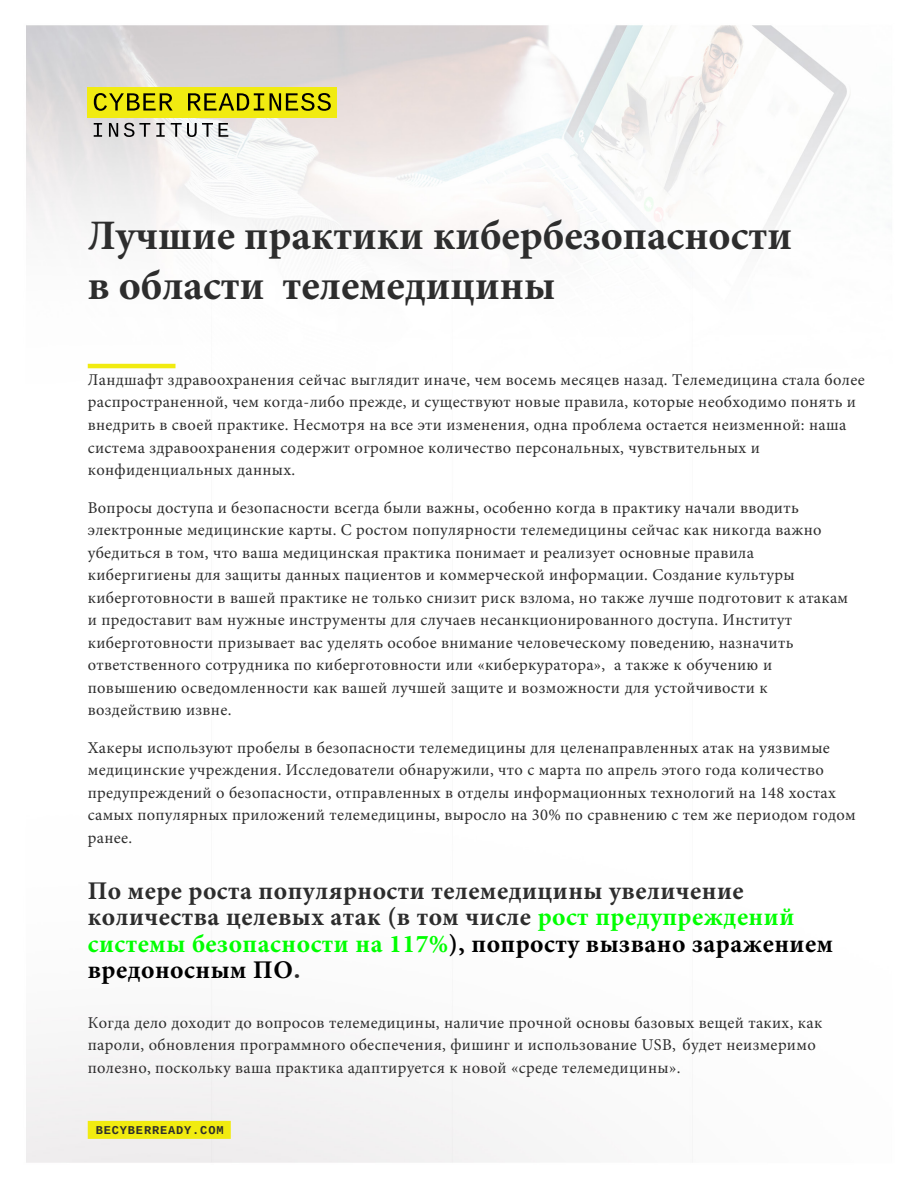
<style>
.page{position:relative;width:918px;height:1188px;background:#fff}
.page>*{position:absolute;margin:0;border:0;box-sizing:border-box;transform-origin:0 0}
.t1{font:700 42px/50.4px "Minion Pro";color:#2d2d2d}
.t2{font:700 25.5px/26.4px "Minion Pro";letter-spacing:.02em;color:#2d2d2d}
.t3{font:16.5px/22.5px "Minion Pro";letter-spacing:.02em;color:#2d2d2d}
.t4{font:700 12px "Cousine";letter-spacing:.07em;color:#2d2d2d}
.s1{color:#0f0}
.s2{color:#000}
.s3{font-family:"Roboto Condensed"}
</style>
<div class="page">
<img style="left:26px;top:25px;width:824px;height:1138px">
<div style="left:88px;top:1121px;width:143px;height:18px;background:#f1eb10"></div>
<div style="left:88px;top:87px;width:249px;height:30px;background:#f1eb11"></div>
<svg style="left:94px;top:93px;width:79px;height:18px"></svg>
<svg style="left:188px;top:93px;width:76px;height:18px"></svg>
<svg style="left:270px;top:93px;width:61px;height:18px"></svg>
<svg style="left:94px;top:123px;width:8px;height:14px"></svg>
<svg style="left:109px;top:123px;width:9px;height:14px"></svg>
<svg style="left:124px;top:123px;width:26px;height:14px"></svg>
<svg style="left:156px;top:123px;width:9px;height:14px"></svg>
<svg style="left:171px;top:123px;width:42px;height:14px"></svg>
<svg style="left:219px;top:123px;width:9px;height:14px"></svg>
<hr style="left:88px;top:364px;width:88px;height:4px;background:#f1eb10">
<h1 class="t1" style="left:88px;top:210px;width:706px">Лучшие практики кибербезопасности в области телемедицины</h1>
<p class="t3" style="left:88px;top:369px;width:778px">Ландшафт здравоохранения сейчас выглядит иначе, чем восемь месяцев назад. Телемедицина стала более распространенной, чем когда-либо прежде, и существуют новые правила, которые необходимо понять и внедрить в своей практике. Несмотря на все эти изменения, одна проблема остается неизменной: наша система здравоохранения содержит огромное количество персональных, чувствительных и конфиденциальных данных.</p>
<p class="t3" style="left:88px;top:496px;width:762px">Вопросы доступа и безопасности всегда были важны, особенно когда в практику начали вводить электронные медицинские карты. С ростом популярности телемедицины сейчас как никогда важно убедиться в том, что ваша медицинская практика понимает и реализует основные правила кибергигиены для защиты данных пациентов и коммерческой информации. Создание культуры киберготовности в вашей практике не только снизит риск взлома, но также лучше подготовит к атакам и предоставит вам нужные инструменты для случаев несанкционированного доступа. Институт киберготовности призывает вас уделять особое внимание человеческому поведению, назначить ответственного сотрудника по киберготовности или «киберкуратора», а также к обучению и повышению осведомленности как вашей лучшей защите и возможности для устойчивости к воздействию извне.</p>
<p class="t3" style="left:88px;top:736px;width:770px">Хакеры используют пробелы в безопасности телемедицины для целенаправленных атак на уязвимые медицинские учреждения. Исследователи обнаружили, что с марта по апрель этого года количество предупреждений о безопасности, отправленных в отделы информационных технологий на 148 хостах самых популярных приложений телемедицины, выросло на 30% по сравнению с тем же периодом годом ранее.</p>
<h2 class="t2" style="left:88px;top:877px;width:747px">По мере роста популярности телемедицины увеличение количества целевых атак (в том числе <span class="s1">рост предупреждений системы безопасности на 117%</span><span class="s2">), попросту вызвано заражением вредоносным ПО</span><span class="s3">.</span></h2>
<p class="t3" style="left:88px;top:1011px;width:736px">Когда дело доходит до вопросов телемедицины, наличие прочной основы базовых вещей таких, как пароли, обновления программного обеспечения, фишинг и использование USB, будет неизмеримо полезно, поскольку ваша практика адаптируется к новой «среде телемедицины».</p>
<p class="t4" style="left:96px;top:1123px;width:129px">BECYBERREADY.COM</p>
</div>
